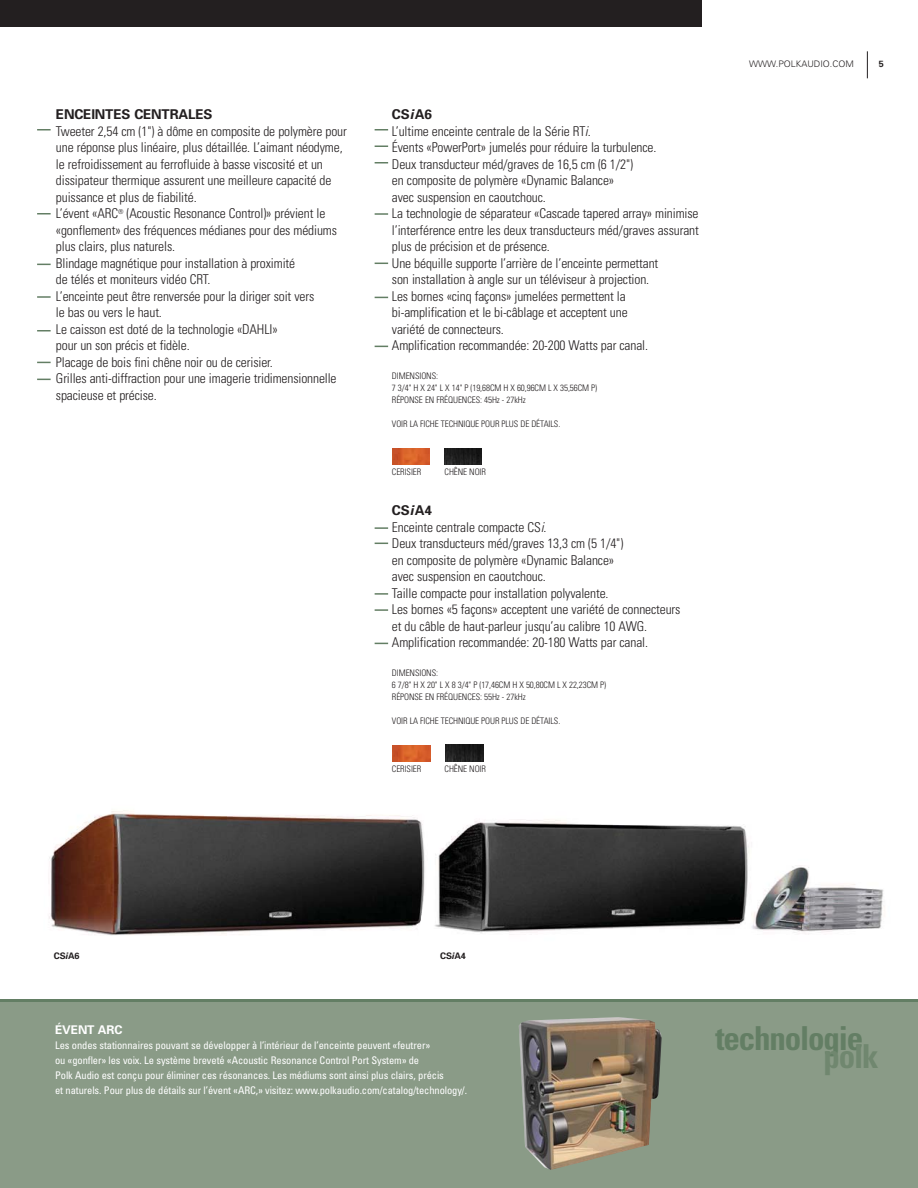
<style>
.page{position:relative;width:918px;height:1188px;background:#fff}
.page>*{position:absolute;margin:0;border:0;box-sizing:border-box;transform-origin:0 0}
.t1{font:700 condensed 33px "Univers";letter-spacing:-.035em;color:#637e64}
.t2{font:700 condensed 33px "Univers";color:#70876f}
.t3{font:300 condensed 13.5px/16.5px "Univers";letter-spacing:-.01em;color:#231f20}
.t4{font:700 13.5px "Univers";letter-spacing:-.01em;color:#231f20}
.t5{font:700 12px "Univers";letter-spacing:-.01em;color:#fff}
.t6{font:condensed 10.5px/15px "Univers";letter-spacing:-.01em;color:#fff}
.t7{font:300 condensed 9px/12px "Univers";letter-spacing:-.01em;color:#231f20}
.t8{font:300 9px "Univers";color:#231f20}
.t9{font:700 9px "Univers";letter-spacing:-.01em;color:#231f20}
.s1{font-weight:700;font-stretch:normal}
.s2{font-weight:700;font-style:italic;font-stretch:normal}
.s3{font-style:italic}
</style>
<div class="page">
<div style="left:0;top:999px;width:918px;height:189px;background:#8a9b87"></div>
<div style="left:0;top:0;width:702px;height:27px;background:#231f20"></div>
<svg style="left:867px;top:51px;width:1px;height:27px"></svg>
<svg style="left:37px;top:129px;width:14px;height:1px"></svg>
<svg style="left:37px;top:213px;width:14px;height:1px"></svg>
<svg style="left:37px;top:296px;width:14px;height:2px"></svg>
<svg style="left:37px;top:264px;width:14px;height:1px"></svg>
<svg style="left:37px;top:379px;width:14px;height:1px"></svg>
<img style="left:444px;top:448px;width:38px;height:16px">
<img style="left:392px;top:448px;width:38px;height:16px">
<img style="left:435px;top:819px;width:450px;height:114px">
<img style="left:446px;top:745px;width:38px;height:16px">
<img style="left:392px;top:745px;width:38px;height:16px">
<svg style="left:375px;top:129px;width:13px;height:1px"></svg>
<svg style="left:375px;top:146px;width:13px;height:1px"></svg>
<svg style="left:375px;top:162px;width:13px;height:2px"></svg>
<svg style="left:375px;top:213px;width:13px;height:2px"></svg>
<svg style="left:375px;top:263px;width:13px;height:1px"></svg>
<svg style="left:375px;top:297px;width:13px;height:1px"></svg>
<svg style="left:375px;top:346px;width:13px;height:1px"></svg>
<svg style="left:375px;top:527px;width:13px;height:2px"></svg>
<svg style="left:375px;top:543px;width:13px;height:1px"></svg>
<svg style="left:375px;top:643px;width:13px;height:1px"></svg>
<svg style="left:375px;top:609px;width:13px;height:2px"></svg>
<svg style="left:375px;top:593px;width:13px;height:2px"></svg>
<svg style="left:37px;top:330px;width:14px;height:2px"></svg>
<svg style="left:37px;top:362px;width:14px;height:1px"></svg>
<img style="left:519px;top:1017px;width:143px;height:153px">
<img style="left:49px;top:810px;width:376px;height:126px">
<p class="t4" style="left:56px;top:110px;width:158px">ENCEINTES CENTRALES</p>
<p class="t3" style="left:56px;top:124px;width:292px">Tweeter 2,54 cm (1") à dôme en composite de polymère pour une réponse plus linéaire, plus détaillée. L’aimant néodyme, le refroidissement au ferrofluide à basse viscosité et un dissipateur thermique assurent une meilleure capacité de puissance et plus de fiabilité.<br>L’évent «ARC<sup>®</sup> (Acoustic Resonance Control)» prévient le «gonflement» des fréquences médianes pour des médiums plus clairs, plus naturels.<br>Blindage magnétique pour installation à proximité<br>de télés et moniteurs vidéo CRT.<br>L’enceinte peut être renversée pour la diriger soit vers<br>le bas ou vers le haut.<br>Le caisson est doté de la technologie «DAHLI»<br>pour un son précis et fidèle.<br>Placage de bois fini chêne noir ou de cerisier.<br>Grilles anti-diffraction pour une imagerie tridimensionnelle spacieuse et précise.</p>
<p class="t3" style="left:392px;top:108px;width:308px"><span class="s1">CS</span><span class="s2">i</span><span class="s1">A6<br></span>L’ultime enceinte centrale de la Série RT<span class="s3">i</span>.<br>Évents «PowerPort» jumelés pour réduire la turbulence.<br>Deux transducteur méd/graves de 16,5 cm (6 1/2")<br>en composite de polymère «Dynamic Balance»<br>avec suspension en caoutchouc.<br>La technologie de séparateur «Cascade tapered array» minimise l’interférence entre les deux transducteurs méd/graves assurant plus de précision et de présence.<br>Une béquille supporte l’arrière de l’enceinte permettant<br>son installation à angle sur un téléviseur à projection.<br>Les bornes «cinq façons» jumelées permettent la bi-amplification et le bi-câblage et acceptent une<br>variété de connecteurs.<br>Amplification recommandée: 20-200 Watts par canal.</p>
<p class="t7" style="left:392px;top:371px;width:207px">DIMENSIONS:<br>7 3/4" H X 24" L X 14" P (19,68CM H X 60,96CM L X 35,56CM P)<br>RÉPONSE EN FRÉQUENCES: 45Hz - 27kHz</p>
<p class="t7" style="left:392px;top:419px;width:170px">VOIR LA FICHE TECHNIQUE POUR PLUS DE DÉTAILS.</p>
<p class="t7" style="left:392px;top:467px;width:31px">CERISIER</p>
<p class="t7" style="left:445px;top:467px;width:43px">CHÊNE NOIR</p>
<p class="t3" style="left:392px;top:504px;width:290px"><span class="s1">CS</span><span class="s2">i</span><span class="s1">A4<br></span>Enceinte centrale compacte CS<span class="s3">i</span>.<br>Deux transducteurs méd/graves 13,3 cm (5 1/4")<br>en composite de polymère «Dynamic Balance»<br>avec suspension en caoutchouc.<br>Taille compacte pour installation polyvalente.<br>Les bornes «5 façons» acceptent une variété de connecteurs et du câble de haut-parleur jusqu’au calibre 10 AWG.<br>Amplification recommandée: 20-180 Watts par canal.</p>
<p class="t7" style="left:392px;top:668px;width:216px">DIMENSIONS:<br>6 7/8" H X 20" L X 8 3/4" P (17,46CM H X 50,80CM L X 22,23CM P)<br>RÉPONSE EN FRÉQUENCES: 55Hz - 27kHz</p>
<p class="t7" style="left:392px;top:716px;width:170px">VOIR LA FICHE TECHNIQUE POUR PLUS DE DÉTAILS.</p>
<p class="t7" style="left:392px;top:764px;width:31px">CERISIER</p>
<p class="t7" style="left:445px;top:764px;width:43px">CHÊNE NOIR</p>
<p class="t8" style="left:749px;top:61px;width:106px">WWW.POLKAUDIO.COM</p>
<p class="t9" style="left:879px;top:61px;width:7px">5</p>
<p class="t9" style="left:54px;top:952px;width:27px">CS<span class="s3">i</span>A6</p>
<p class="t9" style="left:440px;top:952px;width:27px">CS<span class="s3">i</span>A4</p>
<p class="t5" style="left:55px;top:1026px;width:69px">ÉVENT ARC</p>
<p class="t6" style="left:55px;top:1039px;width:414px">Les ondes stationnaires pouvant se développer à l’intérieur de l’enceinte peuvent «feutrer»<br>ou «gonfler» les voix. Le système breveté «Acoustic Resonance Control Port System» de<br>Polk Audio est conçu pour éliminer ces résonances. Les médiums sont ainsi plus clairs, précis<br>et naturels. Pour plus de détails sur l’évent «ARC,» visitez: www.polkaudio.com/catalog/technology/.</p>
<h1 class="t1" style="left:716px;top:1026px;width:149px">technologie</h1>
<h1 class="t2" style="left:823px;top:1044px;width:57px">polk</h1>
</div>
